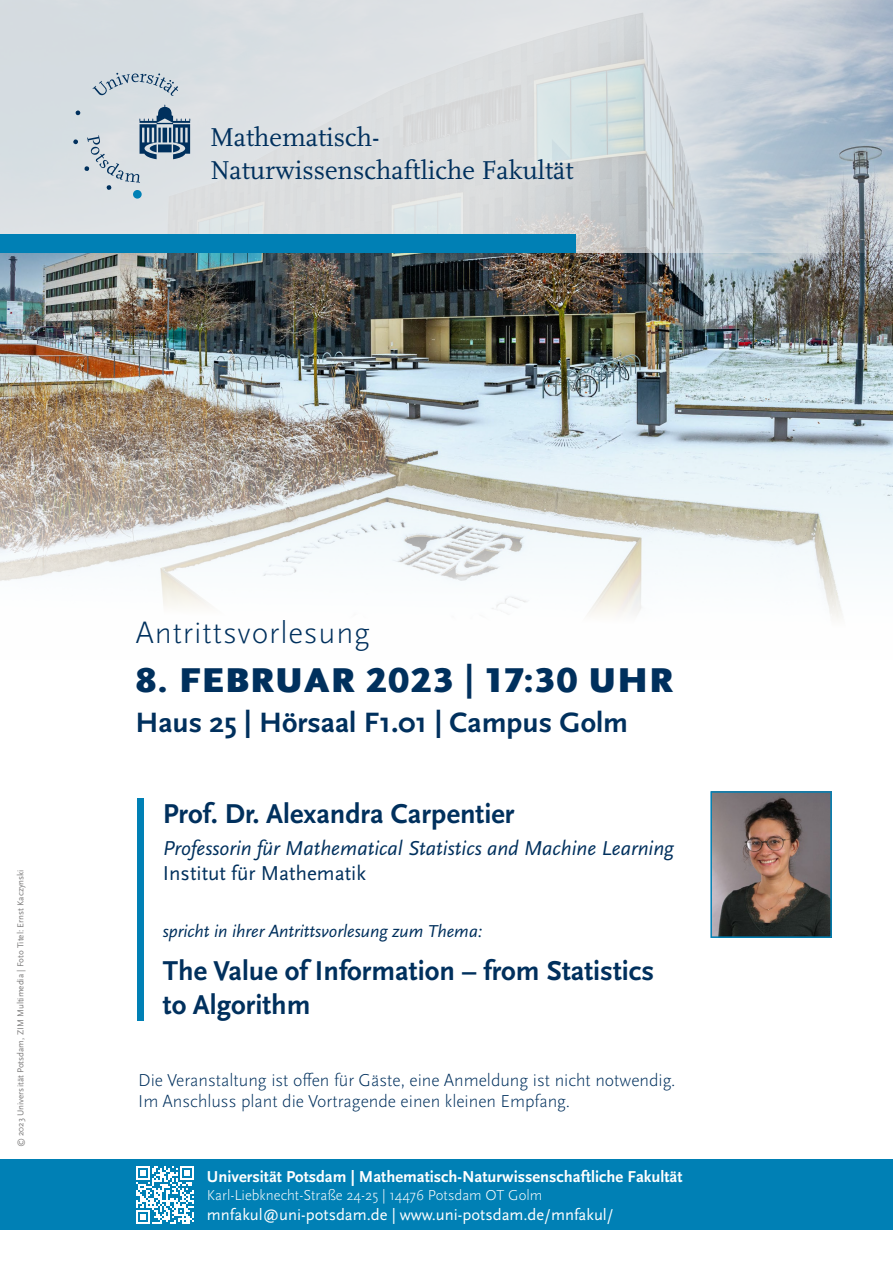
<style>
.page{position:relative;width:893px;height:1263px;background:#fff}
.page>*{position:absolute;margin:0;border:0;box-sizing:border-box;transform-origin:0 0}
.t1{font:900 36px "Scala Sans Pro";letter-spacing:.035em;color:#00305d}
.t2{font:300 31.5px "Scala Sans Pro";letter-spacing:.025em;color:#00305d}
.t3{font:700 29.25px "Scala Sans Pro";color:#00305d}
.t4{font:700 28.5px/34.2px "Scala Sans Pro";color:#00305d}
.t5{font:27px/32.4px "Scala Pro";color:#00305d}
.t6{font:italic 21px "Scala Sans Pro";color:#00305d}
.t7{font:21px "Scala Sans Pro";color:#00305d}
.t8{font:300 18px/21.6px "Scala Sans Pro";color:#00305d}
.t9{font:italic 18px "Scala Sans Pro";color:#00305d}
.t10{font:700 16.5px "Scala Sans Pro";color:#fff}
.t11{font:16.5px "Scala Sans Pro";color:#fff}
.t12{font:300 15px "Scala Sans Pro";color:#fff}
.t13{font:9px "Scala Sans Pro";color:#7c7b7b}
.s1{font-weight:700}
</style>
<div class="page">
<img style="left:0;top:253px;width:893px;height:366px">
<div style="left:137px;top:798px;width:7px;height:222px;background:#0080b5"></div>
<div style="left:0;top:1160px;width:893px;height:70px;background:#0080b5"></div>
<img style="left:713px;top:794px;width:116px;height:141px">
<div style="left:710px;top:791px;width:122px;height:147px;border:2px solid #0080b5"></div>
<svg style="left:136px;top:1166px;width:58px;height:58px"></svg>
<svg style="left:0;top:0;width:893px;height:253px;background:#d1d7db"></svg>
<div style="left:133px;top:190px;width:9px;height:9px;background:#0080b5;border-radius:50%"></div>
<svg style="left:93px;top:73px;width:85px;height:23px;background:#b9c6cf"></svg>
<svg style="left:73px;top:105px;width:117px;height:85px;background:#b7c3cd"></svg>
<div style="left:0;top:234px;width:575px;height:19px;background:#0080b5"></div>
<h3 class="t5" style="left:210px;top:121px;width:365px">Mathematisch-<br>Naturwissenschaftliche Fakultät</h3>
<p class="t13" style="left:16px;top:1147px;width:279px;rotate:-90deg">© 2023 Universität Potsdam, ZIM Multimedia | Foto Titel: Ernst Kaczynski</p>
<h2 class="t2" style="left:135px;top:615px;width:236px">Antrittsvorlesung</h2>
<h1 class="t1" style="left:135px;top:659px;width:539px">8. FEBRUAR 2023 <span class="s1">|</span> 17:30 UHR</h1>
<h3 class="t3" style="left:135px;top:706px;width:494px">Haus 25 | Hörsaal F1.01 | Campus Golm</h3>
<h3 class="t4" style="left:163px;top:797px;width:353px">Prof. Dr. Alexandra Carpentier</h3>
<p class="t6" style="left:163px;top:836px;width:512px">Professorin für Mathematical Statistics and Machine Learning</p>
<p class="t7" style="left:163px;top:861px;width:205px">Institut für Mathematik</p>
<p class="t9" style="left:163px;top:921px;width:321px">spricht in ihrer Antrittsvorlesung zum Thema:</p>
<h3 class="t4" style="left:163px;top:954px;width:493px">The Value of Information – from Statistics to Algorithm</h3>
<p class="t8" style="left:138px;top:1069px;width:539px">Die Veranstaltung ist offen für Gäste, eine Anmeldung ist nicht notwendig.<br>Im Anschluss plant die Vortragende einen kleinen Empfang.</p>
<p class="t10" style="left:207px;top:1167px;width:477px">Universität Potsdam | Mathematisch-Naturwissenschaftliche Fakultät</p>
<p class="t12" style="left:207px;top:1186px;width:337px">Karl-Liebknecht-Straße 24-25 | 14476 Potsdam OT Golm</p>
<p class="t11" style="left:207px;top:1205px;width:408px">mnfakul@uni-potsdam.de | www.uni-potsdam.de/mnfakul/</p>
</div>
